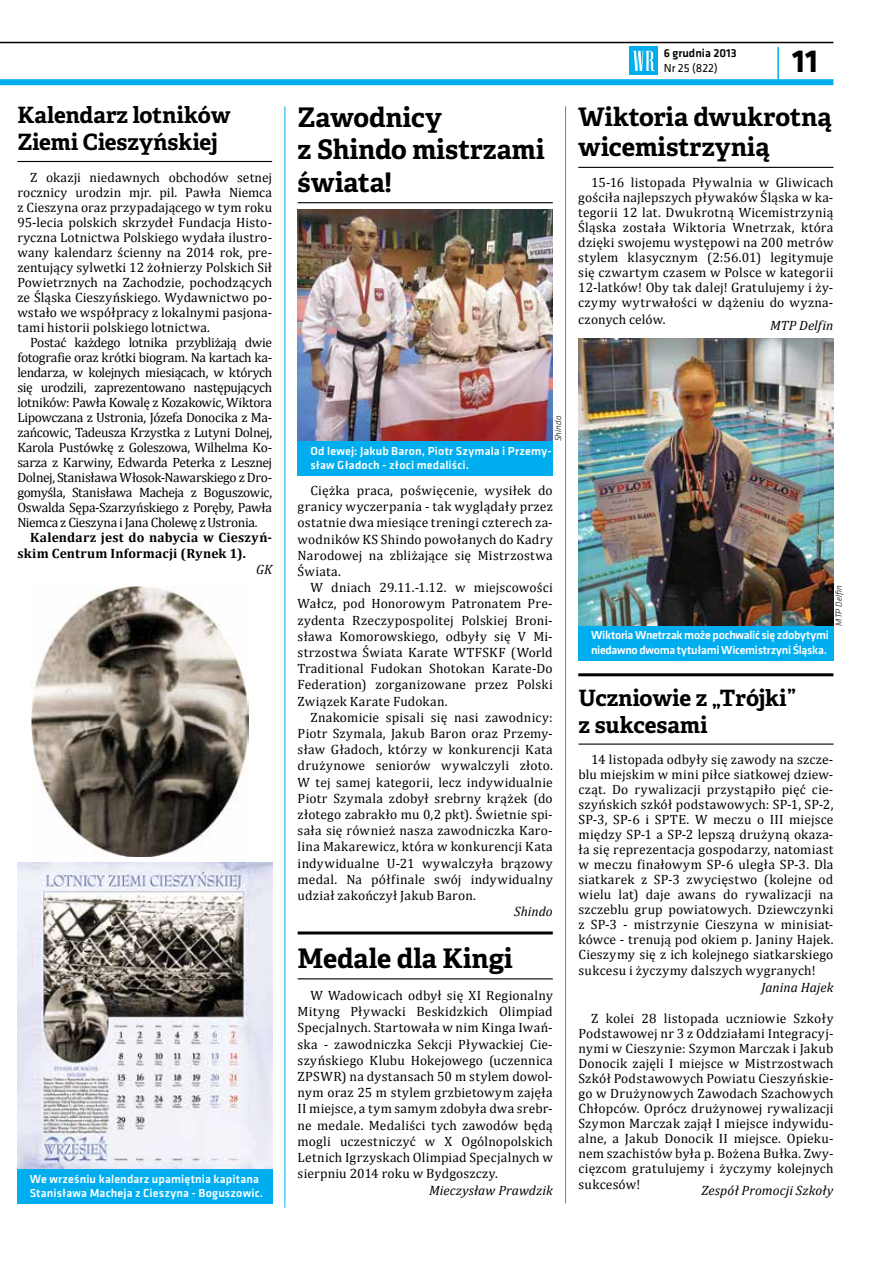
<style>
.page{position:relative;width:893px;height:1263px;background:#fff}
.page>*{position:absolute;margin:0;border:0;box-sizing:border-box;transform-origin:0 0}
.t1{font:700 33px "Klavika";color:#000}
.t2{font:700 27px/32.4px "Adelle Basic";color:#000}
.t3{font:700 25.5px/30.6px "Adelle Basic";color:#000}
.t4{font:700 22.5px/27px "Adelle Basic";letter-spacing:-.005em;color:#000}
.t5{font:13.5px/15.1px "Cambria";letter-spacing:.015em;color:#000;text-align:justify}
.t6{font:italic 13.5px "Cambria";letter-spacing:.005em;color:#000}
.t7{font:700 13.5px/16.2px "Cambria";letter-spacing:.015em;color:#000}
.t8{font:500 12px/14.4px "Klavika";letter-spacing:.01em;color:#fff}
.t9{font:500 12px/14.4px "Klavika";letter-spacing:-.025em;color:#fff}
.t10{font:500 12px "Klavika";color:#000}
.t11{font:12px "Klavika";color:#000}
.t12{font:italic 300 9px "Klavika";letter-spacing:.015em;color:#000}
</style>
<div class="page">
<hr style="left:0;top:42px;width:833px;height:1px;background:#000">
<div style="left:0;top:79px;width:833px;height:6px;background:#00aeef"></div>
<hr style="left:777px;top:47px;width:2px;height:35px;background:#00aeef">
<div style="left:630px;top:47px;width:28px;height:28px;background:#00aeef"></div>
<svg style="left:633px;top:51px;width:22px;height:20px"></svg>
<hr style="left:578px;top:167px;width:255px;height:1px;background:#000">
<img style="left:578px;top:339px;width:255px;height:287px">
<div style="left:578px;top:626px;width:255px;height:34px;background:#00aeef"></div>
<hr style="left:298px;top:978px;width:255px;height:1px;background:#000">
<hr style="left:298px;top:202px;width:255px;height:1px;background:#000">
<img style="left:298px;top:210px;width:255px;height:231px">
<hr style="left:578px;top:743px;width:255px;height:2px;background:#000">
<hr style="left:17px;top:161px;width:255px;height:1px;background:#000">
<img style="left:31px;top:587px;width:218px;height:269px">
<img style="left:17px;top:862px;width:255px;height:307px">
<div style="left:17px;top:1169px;width:255px;height:34px;background:#00aeef"></div>
<div style="left:298px;top:441px;width:255px;height:35px;background:#00aeef"></div>
<hr style="left:578px;top:673px;width:255px;height:3px;background:#000">
<hr style="left:298px;top:931px;width:255px;height:3px;background:#000">
<hr style="left:285px;top:106px;width:1px;height:1102px;background:#00aeef">
<hr style="left:565px;top:106px;width:1px;height:1097px;background:#00aeef">
<h3 class="t4" style="left:17px;top:102px;width:215px">Kalendarz lotników<br>Ziemi Cieszyńskiej</h3>
<p class="t5" style="left:17px;top:169px;width:256px;text-indent:13px">Z okazji niedawnych obchodów setnej rocznicy urodzin mjr. pil. Pawła Niemca z Cieszyna oraz przypadającego w tym roku 95-lecia polskich skrzydeł Fundacja Histo&shy;ryczna Lotnictwa Polskiego wydała ilustro&shy;wany kalendarz ścienny na 2014 rok, pre&shy;zentujący sylwetki 12 żołnierzy Polskich Sił Powietrznych na Zachodzie, pochodzących ze Śląska Cieszyńskiego. Wydawnictwo po&shy;wstało we współpracy z lokalnymi pasjona&shy;tami historii polskiego lotnictwa.</p>
<p class="t5" style="left:17px;top:334px;width:256px;text-indent:13px">Postać każdego lotnika przybliżają dwie fotografie oraz krótki biogram. Na kartach ka&shy;lendarza, w kolejnych miesiącach, w których się urodzili, zaprezentowano następujących lotników: Pawła Kowalę z Kozakowic, Wiktora Lipowczana z Ustronia, Józefa Donocika z Ma&shy;zańcowic, Tadeusza Krzystka z Lutyni Dolnej, Karola Pustówkę z Goleszowa, Wilhelma Ko&shy;sarza z Karwiny, Edwarda Peterka z Lesznej Dolnej, Stanisława Włosok-Nawarskiego z Dro&shy;gomyśla, Stanisława Macheja z Boguszowic, Oswalda Sępa-Szarzyńskiego z Poręby, Pawła Niemca z Cieszyna i Jana Cholewę z Ustronia.</p>
<p class="t7" style="left:17px;top:528px;width:256px;text-indent:13px">Kalendarz jest do nabycia w Cieszyń&shy;skim Centrum Informacji (Rynek 1).</p>
<p class="t6" style="left:256px;top:561px;width:18px">GK</p>
<p class="t8" style="left:30px;top:1171px;width:235px">We wrześniu kalendarz upamiętnia kapitana<br>Stanisława Macheja z Cieszyna - Boguszowic.</p>
<h2 class="t2" style="left:298px;top:101px;width:249px">Zawodnicy<br>z Shindo mistrzami świata!</h2>
<p class="t10" style="left:664px;top:45px;width:74px">6 grudnia 2013</p>
<p class="t11" style="left:664px;top:60px;width:55px">Nr 25 (822)</p>
<h1 class="t1" style="left:792px;top:37px;width:28px">11</h1>
<h3 class="t3" style="left:578px;top:101px;width:255px">Wiktoria dwukrotną wicemistrzynią</h3>
<p class="t5" style="left:578px;top:175px;width:257px;text-indent:13px">15-16 listopada Pływalnia w Gliwicach gościła najlepszych pływaków Śląska w ka&shy;tegorii 12 lat. Dwukrotną Wicemistrzynią Śląska została Wiktoria Wnetrzak, która dzięki swojemu występowi na 200 metrów stylem klasycznym (2:56.01) legitymuje się czwartym czasem w Polsce w kategorii 12-latków! Oby tak dalej! Gratulujemy i ży&shy;czymy wytrwałości w dążeniu do wyzna&shy;czonych celów.</p>
<p class="t6" style="left:770px;top:317px;width:65px">MTP Delfin</p>
<p class="t12" style="left:553px;top:441px;width:27px;rotate:-90deg">Shindo</p>
<p class="t8" style="left:310px;top:443px;width:243px">Od lewej: Jakub Baron, Piotr Szymala i Przemy&shy;sław Gładoch - złoci medaliści.</p>
<p class="t5" style="left:298px;top:482px;width:257px;line-height:16.2px;text-indent:13px">Ciężka praca, poświęcenie, wysiłek do granicy wyczerpania - tak wyglądały przez ostatnie dwa miesiące treningi czterech za&shy;wodników KS Shindo powołanych do Kadry Narodowej na zbliżające się Mistrzostwa Świata.</p>
<p class="t5" style="left:298px;top:579px;width:257px;line-height:16.2px;text-indent:13px">W dniach 29.11.-1.12. w miejscowości Wałcz, pod Honorowym Patronatem Pre&shy;zydenta Rzeczypospolitej Polskiej Broni&shy;sława Komorowskiego, odbyły się V Mi&shy;strzostwa Świata Karate WTFSKF (World Traditional Fudokan Shotokan Karate-Do Federation) zorganizowane przez Polski Związek Karate Fudokan.</p>
<p class="t5" style="left:298px;top:709px;width:257px;line-height:16.2px;text-indent:13px">Znakomicie spisali się nasi zawodnicy:<br>Piotr Szymala, Jakub Baron oraz Przemy&shy;sław Gładoch, którzy w konkurencji Kata drużynowe seniorów wywalczyli złoto.<br>W tej samej kategorii, lecz indywidualnie Piotr Szymala zdobył srebrny krążek (do złotego zabrakło mu 0,2 pkt). Świetnie spi&shy;sała się również nasza zawodniczka Karo&shy;lina Makarewicz, która w konkurencji Kata indywidualne U-21 wywalczyła brązowy medal. Na półfinale swój indywidualny udział zakończył Jakub Baron.</p>
<p class="t6" style="left:514px;top:903px;width:40px">Shindo</p>
<h2 class="t2" style="left:298px;top:942px;width:217px">Medale dla Kingi</h2>
<p class="t5" style="left:298px;top:987px;width:257px;line-height:16.2px;text-indent:13px">W Wadowicach odbył się XI Regionalny Mityng Pływacki Beskidzkich Olimpiad Specjalnych. Startowała w nim Kinga Iwań&shy;ska - zawodniczka Sekcji Pływackiej Cie&shy;szyńskiego Klubu Hokejowego (uczennica ZPSWR) na dystansach 50 m stylem dowol&shy;nym oraz 25 m stylem grzbietowym zajęła II miejsce, a tym samym zdobyła dwa srebr&shy;ne medale. Medaliści tych zawodów będą mogli uczestniczyć w X Ogólnopolskich Letnich Igrzyskach Olimpiad Specjalnych w sierpniu 2014 roku w Bydgoszczy.</p>
<p class="t6" style="left:429px;top:1182px;width:125px">Mieczysław Prawdzik</p>
<p class="t12" style="left:833px;top:626px;width:42px;rotate:-90deg">MTP Delfin</p>
<p class="t9" style="left:591px;top:628px;width:239px">Wiktoria Wnetrzak może pochwalić się zdobytymi niedawno dwoma tytułami Wicemistrzyni Śląska.</p>
<h3 class="t4" style="left:578px;top:684px;width:219px">Uczniowie z „Trójki” z sukcesami</h3>
<p class="t5" style="left:578px;top:752px;width:256px;text-indent:13px">14 listopada odbyły się zawody na szcze&shy;blu miejskim w mini piłce siatkowej dziew&shy;cząt. Do rywalizacji przystąpiło pięć cie&shy;szyńskich szkół podstawowych: SP-1, SP-2, SP-3, SP-6 i SPTE. W meczu o III miejsce między SP-1 a SP-2 lepszą drużyną okaza&shy;ła się reprezentacja gospodarzy, natomiast w meczu finałowym SP-6 uległa SP-3. Dla siatkarek z SP-3 zwycięstwo (kolejne od wielu lat) daje awans do rywalizacji na szczeblu grup powiatowych. Dziewczynki z SP-3 - mistrzynie Cieszyna w minisiat&shy;kówce - trenują pod okiem p. Janiny Hajek.<br>Cieszymy się z ich kolejnego siatkarskiego sukcesu i życzymy dalszych wygranych!</p>
<p class="t6" style="left:761px;top:979px;width:73px">Janina Hajek</p>
<p class="t5" style="left:579px;top:1010px;width:256px;text-indent:13px">Z kolei 28 listopada uczniowie Szkoły Podstawowej nr 3 z Oddziałami Integracyj&shy;nymi w Cieszynie: Szymon Marczak i Jakub Donocik zajęli I miejsce w Mistrzostwach Szkół Podstawowych Powiatu Cieszyńskie&shy;go w Drużynowych Zawodach Szachowych Chłopców. Oprócz drużynowej rywalizacji Szymon Marczak zajął I miejsce indywidu&shy;alne, a Jakub Donocik II miejsce. Opieku&shy;nem szachistów była p. Bożena Bułka. Zwy&shy;cięzcom gratulujemy i życzymy kolejnych sukcesów!</p>
<p class="t6" style="left:701px;top:1182px;width:133px">Zespół Promocji Szkoły</p>
</div>
